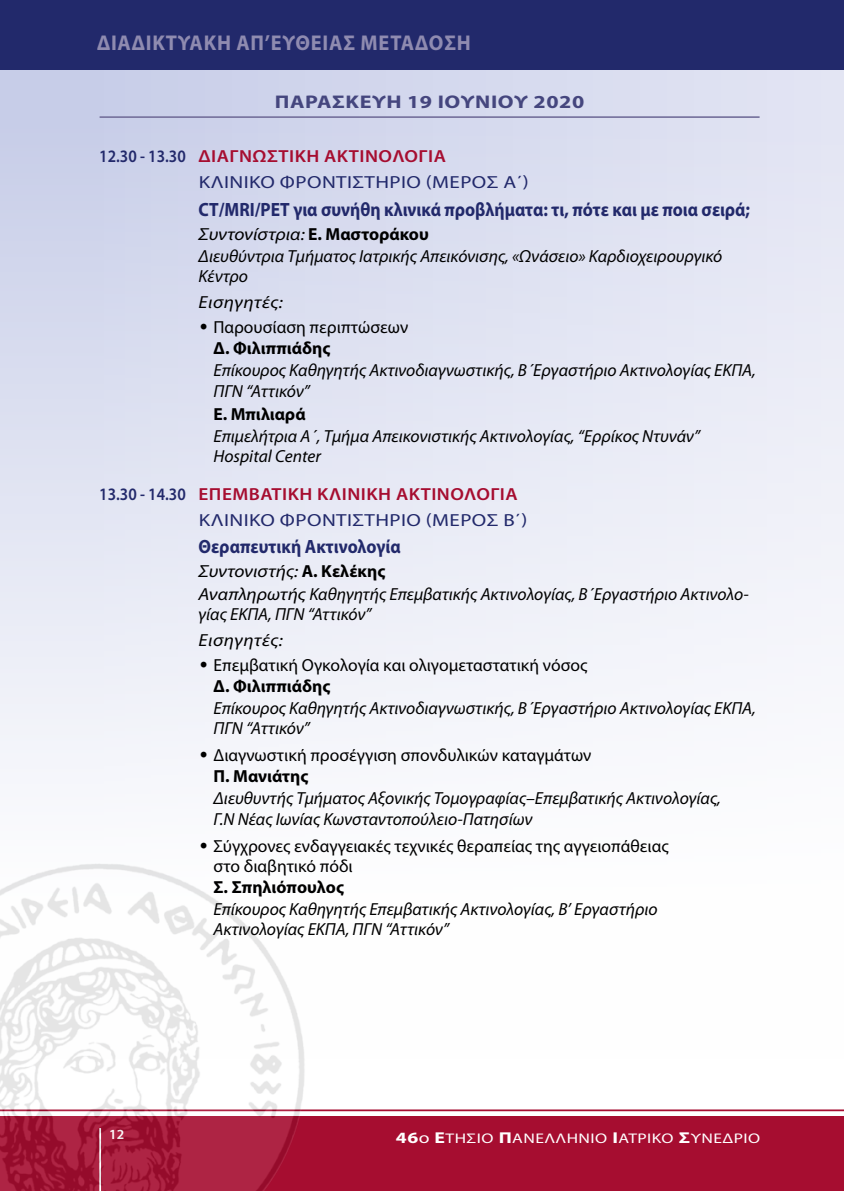
<style>
.page{position:relative;width:844px;height:1191px;background:#fff}
.page>*{position:absolute;margin:0;border:0;box-sizing:border-box;transform-origin:0 0}
.t1{font:700 21.35px "Myriad Pro";letter-spacing:.04em;color:#8f8bb0;scale:.95 1}
.t2{font:700 19.25px "Myriad Pro";color:#22296b;scale:.91 1}
.t3{font:700 18.38px "Myriad Pro";letter-spacing:.025em;color:#45467e;scale:1.2 1}
.t4{font:italic 17.5px/20.1px "Myriad Pro";color:#000}
.t5{font:17.5px/21px "Myriad Pro";color:#000}
.t6{font:italic 17.5px/22.1px "Myriad Pro";color:#000;scale:1.1 1}
.t7{font:600 17.5px/25.9px "Myriad Pro";letter-spacing:.025em;color:#a60d30;scale:1.1 1}
.t8{font:17.5px/25.9px "Myriad Pro";letter-spacing:.02em;color:#22296b;scale:1.2 1}
.t9{font:700 17.5px "Myriad Pro";color:#000}
.t10{font:italic 17.5px/26.2px "Myriad Pro";letter-spacing:.02em;color:#000}
.t11{font:14px "Myriad Pro";letter-spacing:.025em;color:#fff;scale:1.25 1}
.t12{font:600 14px "Myriad Pro";color:#fff}
.s1{font-weight:600}
.s2{font-weight:600;color:#a60d30}
.s3{font-weight:700;font-style:normal}
.s4{font-family:"Arial";font-weight:900;font-style:italic}
.s5{font-weight:700}
.s6{color:#22296b}
.s7{font-weight:400;color:#22296b}
.s8{font-weight:700;font-size:15.75px}
.s9{font-size:15.75px}
</style>
<div class="page">
<div style="left:0;top:46px;width:843px;height:1012px;background:linear-gradient(to bottom,#d1d5ec,#fff)"></div>
<div style="left:0;top:1116px;width:843px;height:75px;background:#a60d30"></div>
<div style="left:0;top:0;width:843px;height:69px;background:#22296b"></div>
<hr style="left:0;top:1109px;width:843px;height:2px;background:#a60d30">
<img style="left:0;top:861px;width:306px;height:330px">
<hr style="left:100px;top:116px;width:659px;height:2px;background:#7b77a1">
<p class="t1" style="left:97px;top:29px;width:395px">διαδικτυακη απ’ευθειασ μ εταδοση</p>
<p class="t3" style="left:275px;top:90px;width:13px">ΠΑΡΑ</p>
<p class="t3" style="left:332px;top:90px;width:100px">ΣΚΕΥΗ 19 ΙΟΥΝΙΟΥ</p>
<p class="t3" style="left:533px;top:90px;width:44px">2020</p>
<p class="t8" style="left:199px;top:143px;width:276px;text-indent:-99px"><span class="s1">12.30 - 13.30</span> <span class="s2">ΔΙΑΓΝΩΣΤΙΚΗ ΑΚΤΙΝΟΛΟΓΙΑ<br></span>ΚΛΙΝΙΚΟ ΦΡΟΝΤΙΣΤΗΡΙΟ (ΜΕΡΟΣ Α΄)</p>
<p class="t2" style="left:198px;top:196px;width:607px">CT/MRI/PET για συνήθη κλινικά προβλήματα: τι, πότε και με ποια σειρά;</p>
<p class="t6" style="left:198px;top:223px;width:477px">Συντονίστρια: <span class="s3">Ε. Μαστοράκου<br></span>Διευθύντρια Τμήματος Ιατρικής Απεικόνισης, «Ωνάσειο» Καρδιοχειρουργικό</p>
<p class="t10" style="left:198px;top:263px;width:86px">Κέντρο<br>Εισηγητές:</p>
<p class="t5" style="left:213px;top:317px;width:196px;text-indent:-15px"><span class="s4">•</span> Παρουσίαση περιπτώσεων<br><span class="s5">Δ. Φιλιππιάδης</span></p>
<p class="t4" style="left:213px;top:360px;width:544px">Επίκουρος Καθηγητής Ακτινοδιαγνωστικής, Β΄Εργαστήριο Ακτινολογίας ΕΚΠΑ,<br>ΠΓΝ “Αττικόν”</p>
<p class="t9" style="left:213px;top:402px;width:94px">Ε. Μπιλιαρά</p>
<p class="t4" style="left:213px;top:425px;width:488px">Επιμελήτρια Α΄, Τμήμα Απεικονιστικής Ακτινολογίας, “Ερρίκος Ντυνάν”<br>Hospital Center</p>
<p class="t7" style="left:199px;top:480px;width:300px;text-indent:-99px"><span class="s6">13.30 - 14.30</span> ΕΠΕΜΒΑΤΙΚΗ ΚΛΙΝΙΚΗ ΑΚΤΙΝΟΛΟΓΙΑ<br><span class="s7">ΚΛΙΝΙΚΟ ΦΡΟΝΤΙΣΤΗΡΙΟ (ΜΕΡΟΣ Β΄)</span></p>
<p class="t2" style="left:198px;top:534px;width:223px">Θεραπευτική Ακτινολογία</p>
<p class="t6" style="left:198px;top:560px;width:501px">Συντονιστής: <span class="s3">Α. Κελέκης<br></span>Αναπληρωτής Καθηγητής Επεμβατικής Ακτινολογίας, Β΄Εργαστήριο Ακτινολο-</p>
<p class="t4" style="left:198px;top:600px;width:174px;line-height:26.2px">γίας ΕΚΠΑ, ΠΓΝ “Αττικόν”<br>Εισηγητές:</p>
<p class="t5" style="left:213px;top:654px;width:375px;text-indent:-15px"><span class="s4">•</span> Επεμβατική Ογκολογία και ολιγομεταστατική νόσος<br><span class="s5">Δ. Φιλιππιάδης</span></p>
<p class="t4" style="left:213px;top:698px;width:544px">Επίκουρος Καθηγητής Ακτινοδιαγνωστικής, Β΄Εργαστήριο Ακτινολογίας ΕΚΠΑ,<br>ΠΓΝ “Αττικόν”</p>
<p class="t5" style="left:213px;top:744px;width:379px;text-indent:-15px"><span class="s4">•</span> Διαγνωστική προσέγγιση σπονδυλικών καταγμάτων<br><span class="s5">Π. Μανιάτης</span></p>
<p class="t4" style="left:213px;top:788px;width:508px">Διευθυντής Τμήματος Αξονικής Τομογραφίας–Επεμβατικής Ακτινολογίας,<br>Γ.Ν Νέας Ιωνίας Κωνσταντοπούλειο-Πατησίων</p>
<p class="t5" style="left:213px;top:835px;width:456px;line-height:20.1px;text-indent:-15px"><span class="s4">•</span> Σύγχρονες ενδαγγειακές τεχνικές θεραπείας της αγγειοπάθειας στο διαβητικό πόδι</p>
<p class="t9" style="left:213px;top:875px;width:132px">Σ. Σπηλιόπουλος</p>
<p class="t4" style="left:213px;top:898px;width:445px">Επίκουρος Καθηγητής Επεμβατικής Ακτινολογίας, B’ Εργαστήριο<br>Ακτινολογίας ΕΚΠΑ, ΠΓΝ “Αττικόν”</p>
<p class="t12" style="left:109px;top:1125px;width:17px">12</p>
<p class="t11" style="left:396px;top:1130px;width:293px"><span class="s8">46</span><span class="s9">o</span> <span class="s8">Ε</span>ΤΗΣΙΟ <span class="s8">Π</span>ΑΝΕΛΛΗΝΙΟ <span class="s8">Ι</span>ΑΤΡΙΚΟ <span class="s8">Σ</span>ΥΝΕΔΡΙΟ</p>
</div>
